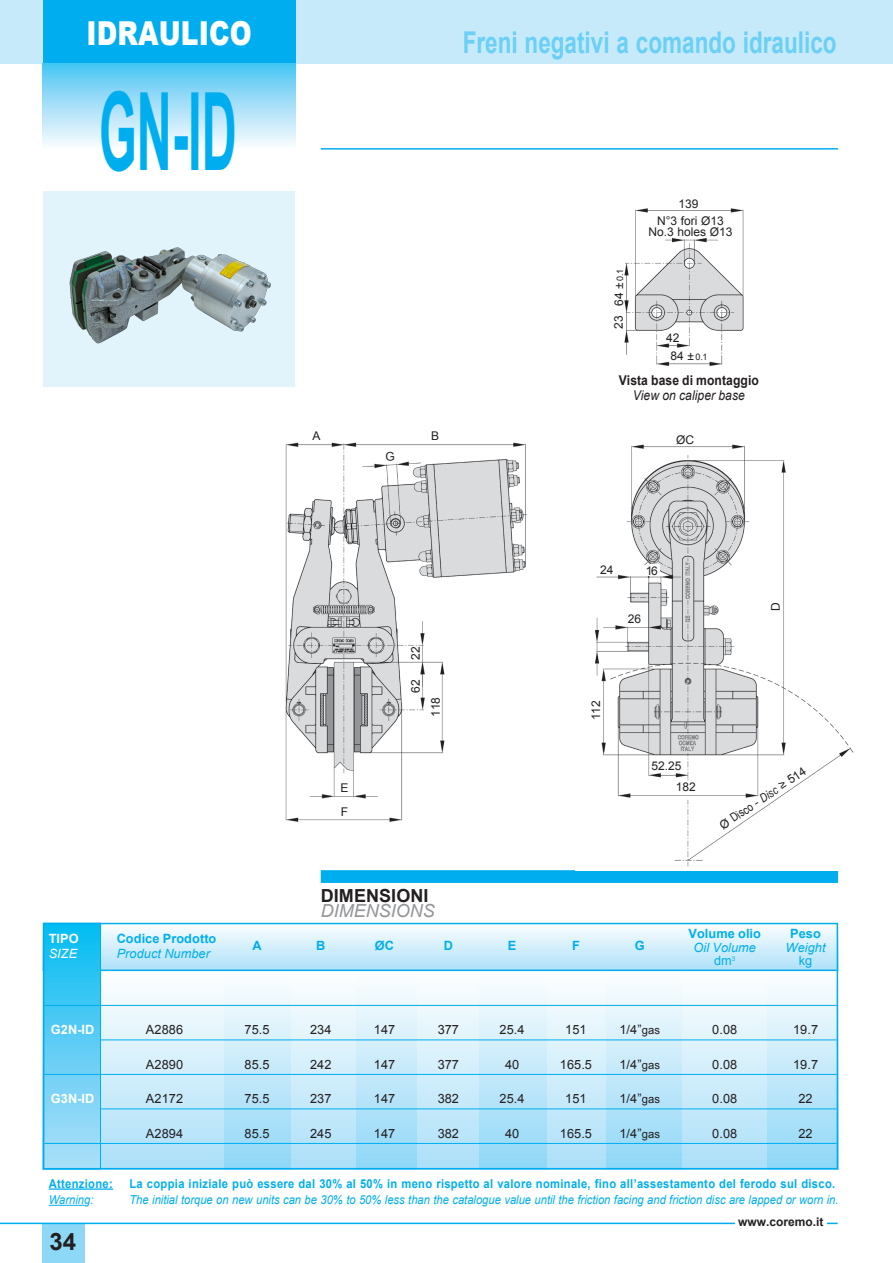
<style>
.page{position:relative;width:893px;height:1263px;background:#fff}
.page>*{position:absolute;margin:0;border:0;box-sizing:border-box;transform-origin:0 0}
.NomeFrizione{font:700 108px "Arial";color:#00aeef;scale:.45 1}
.Normale{font:900 33px "Arial";letter-spacing:.005em;color:#fff;scale:.8 1}
.Normale-2{font:700 30px "Arial";color:#6bcff6;scale:.75 1}
.Normale-3{font:700 24px "Arial";color:#231f20}
.Normale-4{font:700 18px "Arial";letter-spacing:.005em;color:#231f20}
.Normale-5{font:italic 18px "Arial";color:#939598}
.Normale-6{font:700 13.5px "Arial";letter-spacing:.005em;color:#231f20;scale:.9 1}
.Normale-7{font:italic 13.5px "Arial";letter-spacing:.005em;color:#231f20;scale:.9 1}
.t1{font:12.75px "Arial";letter-spacing:.005em;color:#231f20}
.t2{font:700 12.75px "Arial";letter-spacing:.005em;color:#00aeef}
.t3{font:italic 12.75px "Arial";letter-spacing:.005em;color:#00aeef}
.t4{font:700 12.75px "Arial";letter-spacing:.005em;color:#fff}
.t5{font:12.75px "Arial";color:#00aeef}
.t6{font:italic 12.75px "Arial";color:#fff}
.Normale-8{font:italic 12.3px "Arial";color:#00aeef;scale:.91 1}
.Normale-9{font:700 12.3px "Arial";letter-spacing:.03em;color:#00aeef;scale:.91 1}
.t7{font:12px/10.5px "Arial";color:#231f20;text-align:center}
.t8{font:12px "Arial Narrow";color:#231f20}
.Normale-10{font:700 12px "Arial";color:#231f20}
.s1{font-size:9px}
.s2{font-family:"Arial"}
.s3{font-style:italic}
.s4{font-size:11.25px}
</style>
<div class="page">
<div style="left:44px;top:191px;width:251px;height:196px;background:#e1f4fc"></div>
<img style="left:285px;top:442px;width:242px;height:380px">
<svg style="left:101px;top:927px;width:734px;height:42px;background:#d3eefb"></svg>
<div style="left:43px;top:971px;width:795px;height:198px;background:linear-gradient(to bottom,#fefefe,#8ed6f7)"></div>
<div style="left:96px;top:971px;width:127px;height:198px;background:linear-gradient(to bottom,#fefefe,#a9dff8)"></div>
<div style="left:43px;top:923px;width:58px;height:246px;background:linear-gradient(to bottom,#05bcf2,#b1dff9)"></div>
<div style="left:43px;top:923px;width:58px;height:246px;border:1px solid #00aeef"></div>
<div style="left:291px;top:971px;width:64px;height:198px;background:linear-gradient(to bottom,#fefefe,#a9dff8)"></div>
<div style="left:417px;top:971px;width:61px;height:198px;background:linear-gradient(to bottom,#fefefe,#a9dff8)"></div>
<div style="left:682px;top:971px;width:85px;height:198px;background:linear-gradient(to bottom,#fefefe,#a9dff8)"></div>
<div style="left:548px;top:971px;width:58px;height:198px;background:linear-gradient(to bottom,#fefefe,#a9dff8)"></div>
<div style="left:0;top:0;width:893px;height:64px;background:#c6eafa"></div>
<div style="left:43px;top:0;width:252px;height:64px;background:#00aeef"></div>
<hr style="left:321px;top:148px;width:517px;height:2px;background:#00aeef">
<div style="left:321px;top:870px;width:517px;height:13px;background:#00aeef"></div>
<hr style="left:101px;top:969px;width:736px;height:2px;background:#00aeef">
<hr style="left:44px;top:1005px;width:793px;height:1px;background:#00aeef">
<hr style="left:101px;top:1039px;width:736px;height:1px;background:#00aeef">
<hr style="left:44px;top:1074px;width:793px;height:1px;background:#00aeef">
<hr style="left:101px;top:1108px;width:736px;height:1px;background:#00aeef">
<hr style="left:44px;top:1143px;width:793px;height:1px;background:#00aeef">
<div style="left:43px;top:923px;width:795px;height:246px;border:2px solid #00aeef"></div>
<div style="left:43px;top:64px;width:252px;height:85px;background:linear-gradient(to bottom,#4cc6f4,#fffcfe)"></div>
<img style="left:69px;top:247px;width:202px;height:97px">
<hr style="left:49px;top:1188px;width:64px;height:2px;background:#00aeef">
<hr style="left:49px;top:1205px;width:35px;height:1px;background:#00aeef">
<img style="left:624px;top:208px;width:120px;height:158px">
<img style="left:595px;top:444px;width:259px;height:423px">
<div style="left:646px;top:564px;width:14px;height:7px;background:#fff"></div>
<div style="left:42px;top:1224px;width:43px;height:39px;background:#8dd7f7"></div>
<hr style="left:0;top:1222px;width:838px;height:2px;background:#00aeef">
<div style="left:735px;top:1216px;width:91px;height:19px;background:#fff"></div>
<svg style="left:386px;top:452px;width:8px;height:9px"></svg>
<p class="Normale" style="left:86px;top:9px;width:208px">IDRAULICO</p>
<p class="NomeFrizione" style="left:99px;top:61px;width:307px">GN-ID</p>
<p class="Normale-2" style="left:463px;top:22px;width:500px">Freni negativi a comando idraulico</p>
<p class="t7" style="left:312px;top:431px;width:10px">A</p>
<p class="t7" style="left:431px;top:431px;width:10px">B</p>
<p class="t7" style="left:410px;top:660px;width:15px;rotate:-90deg">22</p>
<p class="t7" style="left:341px;top:783px;width:10px">E</p>
<p class="t7" style="left:341px;top:806px;width:9px">F</p>
<p class="t7" style="left:410px;top:693px;width:15px;rotate:-90deg">62</p>
<p class="t7" style="left:431px;top:717px;width:22px;rotate:-90deg">118</p>
<p class="Normale-4" style="left:321px;top:884px;width:109px">DIMENSIONI</p>
<p class="Normale-5" style="left:321px;top:899px;width:116px">DIMENSIONS</p>
<p class="t7" style="left:614px;top:306px;width:38px;rotate:-90deg">64 ±<span class="s1">0.1</span></p>
<p class="t7" style="left:614px;top:329px;width:15px;rotate:-90deg">23</p>
<p class="t7" style="left:678px;top:199px;width:22px">139</p>
<p class="t7" style="left:648px;top:216px;width:86px">N°3 fori Ø13<br>No.3 holes Ø13</p>
<p class="t7" style="left:666px;top:333px;width:15px">42</p>
<p class="t7" style="left:671px;top:351px;width:38px">84 ±<span class="s1">0.1</span></p>
<p class="Normale-6" style="left:619px;top:371px;width:157px">Vista base di montaggio</p>
<p class="Normale-7" style="left:633px;top:386px;width:126px">View on caliper base</p>
<p class="t7" style="left:676px;top:435px;width:19px">ØC</p>
<p class="t7" style="left:600px;top:565px;width:15px">24</p>
<p class="t7" style="left:646px;top:566px;width:14px">16</p>
<p class="t7" style="left:628px;top:613px;width:15px">26</p>
<p class="t7" style="left:770px;top:611px;width:10px;rotate:-90deg">D</p>
<p class="t7" style="left:591px;top:720px;width:22px;rotate:-90deg">112</p>
<p class="t7" style="left:652px;top:761px;width:32px">52.25</p>
<p class="t7" style="left:676px;top:781px;width:22px">182</p>
<p class="t8" style="left:716px;top:819px;width:103px;rotate:-34deg"><span class="s2">Ø</span> Disco <span class="s2">-</span> <span class="s3">Disc</span> ≥ <span class="s2">514</span></p>
<p class="t4" style="left:49px;top:930px;width:31px">TIPO</p>
<p class="t2" style="left:117px;top:930px;width:101px">Codice Prodotto</p>
<p class="t6" style="left:49px;top:945px;width:30px">SIZE</p>
<p class="t3" style="left:117px;top:945px;width:95px">Product Number</p>
<p class="t2" style="left:252px;top:937px;width:11px">A</p>
<p class="t2" style="left:316px;top:937px;width:11px">B</p>
<p class="t2" style="left:375px;top:937px;width:21px">ØC</p>
<p class="t2" style="left:444px;top:937px;width:11px">D</p>
<p class="t2" style="left:508px;top:937px;width:10px">E</p>
<p class="t2" style="left:572px;top:937px;width:9px">F</p>
<p class="t2" style="left:635px;top:937px;width:11px">G</p>
<p class="t2" style="left:688px;top:925px;width:74px">Volume olio</p>
<p class="t2" style="left:790px;top:925px;width:32px">Peso</p>
<p class="t3" style="left:693px;top:939px;width:64px">Oil Volume</p>
<p class="t3" style="left:786px;top:939px;width:41px">Weight</p>
<p class="t5" style="left:714px;top:952px;width:23px">dm<sup>3</sup></p>
<p class="t5" style="left:799px;top:952px;width:15px">kg</p>
<p class="t4" style="left:51px;top:1021px;width:45px">G2N-ID</p>
<p class="t1" style="left:146px;top:1021px;width:39px">A2886</p>
<p class="t1" style="left:244px;top:1021px;width:27px">75.5</p>
<p class="t1" style="left:310px;top:1021px;width:23px">234</p>
<p class="t1" style="left:374px;top:1021px;width:23px">147</p>
<p class="t1" style="left:438px;top:1021px;width:23px">377</p>
<p class="t1" style="left:500px;top:1021px;width:27px">25.4</p>
<p class="t1" style="left:565px;top:1021px;width:23px">151</p>
<p class="t1" style="left:619px;top:1021px;width:42px">1/4”<span class="s4">gas</span></p>
<p class="t1" style="left:712px;top:1021px;width:27px">0.08</p>
<p class="t1" style="left:793px;top:1021px;width:27px">19.7</p>
<p class="t1" style="left:146px;top:1056px;width:39px">A2890</p>
<p class="t1" style="left:244px;top:1056px;width:27px">85.5</p>
<p class="t1" style="left:310px;top:1056px;width:23px">242</p>
<p class="t1" style="left:374px;top:1056px;width:23px">147</p>
<p class="t1" style="left:438px;top:1056px;width:23px">377</p>
<p class="t1" style="left:505px;top:1056px;width:16px">40</p>
<p class="t1" style="left:560px;top:1056px;width:34px">165.5</p>
<p class="t1" style="left:619px;top:1056px;width:42px">1/4”<span class="s4">gas</span></p>
<p class="t1" style="left:712px;top:1056px;width:27px">0.08</p>
<p class="t1" style="left:793px;top:1056px;width:27px">19.7</p>
<p class="t4" style="left:51px;top:1090px;width:45px">G3N-ID</p>
<p class="t1" style="left:146px;top:1090px;width:39px">A2172</p>
<p class="t1" style="left:244px;top:1090px;width:27px">75.5</p>
<p class="t1" style="left:310px;top:1090px;width:23px">237</p>
<p class="t1" style="left:374px;top:1090px;width:23px">147</p>
<p class="t1" style="left:438px;top:1090px;width:23px">382</p>
<p class="t1" style="left:500px;top:1090px;width:27px">25.4</p>
<p class="t1" style="left:565px;top:1090px;width:23px">151</p>
<p class="t1" style="left:619px;top:1090px;width:42px">1/4”<span class="s4">gas</span></p>
<p class="t1" style="left:712px;top:1090px;width:27px">0.08</p>
<p class="t1" style="left:798px;top:1090px;width:16px">22</p>
<p class="t1" style="left:146px;top:1125px;width:39px">A2894</p>
<p class="t1" style="left:244px;top:1125px;width:27px">85.5</p>
<p class="t1" style="left:310px;top:1125px;width:23px">245</p>
<p class="t1" style="left:374px;top:1125px;width:23px">147</p>
<p class="t1" style="left:438px;top:1125px;width:23px">382</p>
<p class="t1" style="left:505px;top:1125px;width:16px">40</p>
<p class="t1" style="left:560px;top:1125px;width:34px">165.5</p>
<p class="t1" style="left:619px;top:1125px;width:42px">1/4”<span class="s4">gas</span></p>
<p class="t1" style="left:712px;top:1125px;width:27px">0.08</p>
<p class="t1" style="left:798px;top:1125px;width:16px">22</p>
<p class="Normale-9" style="left:49px;top:1175px;width:72px">Attenzione:</p>
<p class="Normale-9" style="left:129px;top:1175px;width:777px">La coppia iniziale può essere dal 30% al 50% in meno rispetto al valore nominale, fino all’assestamento del ferodo sul disco.</p>
<p class="Normale-8" style="left:49px;top:1192px;width:51px">Warning:</p>
<p class="Normale-8" style="left:129px;top:1192px;width:781px">The initial torque on new units can be 30% to 50% less than the catalogue value until the friction facing and friction disc are lapped or worn in.</p>
<p class="Normale-3" style="left:50px;top:1226px;width:28px">34</p>
<p class="Normale-10" style="left:738px;top:1214px;width:87px">www.coremo.it</p>
</div>
